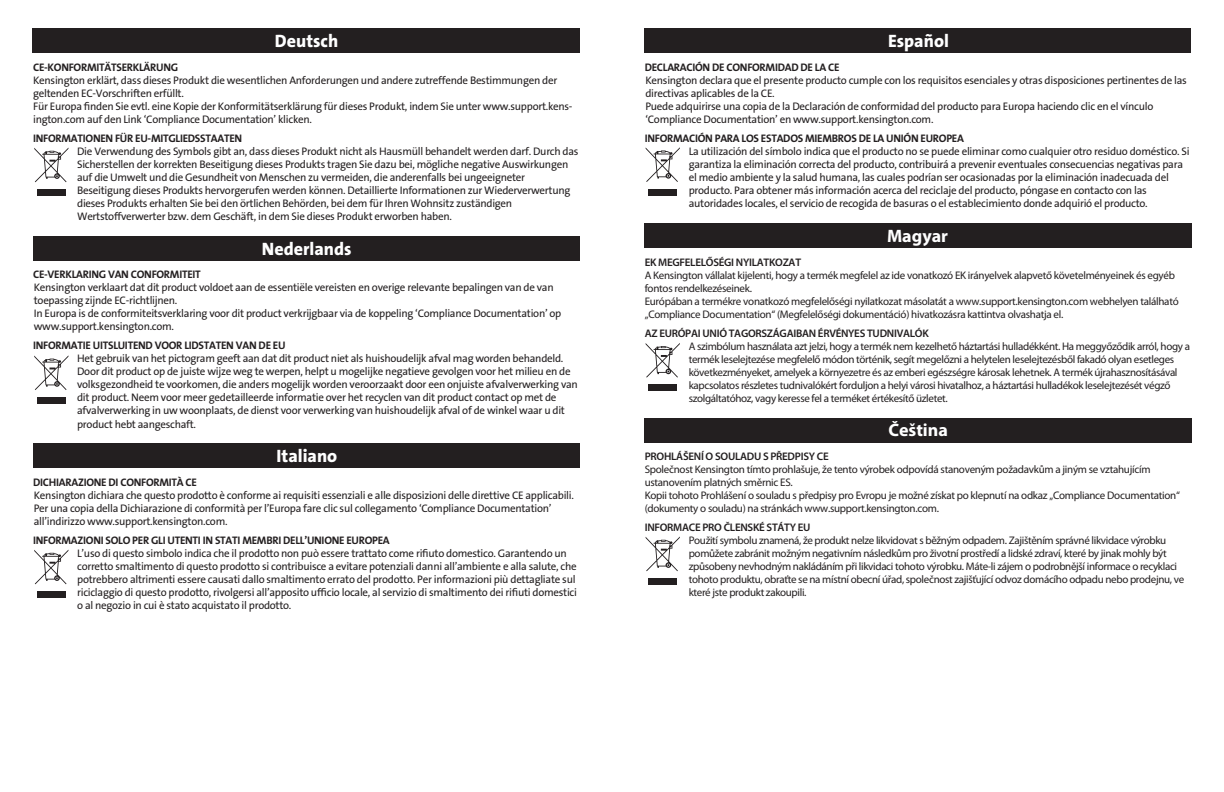
<style>
.page{position:relative;width:1224px;height:792px;background:#fff}
.page>*{position:absolute;margin:0;border:0;box-sizing:border-box;transform-origin:0 0}
.t1{font:18px "The Sans KENSINGTON8 XB";color:#fff}
.t2{font:700 18px "Myriad Pro";color:#fff}
.t3{font:11px/13px "The Sans KENSINGTON5 Rg";letter-spacing:-.025em;color:#231f20}
.t4{font:11px/13px "Myriad Pro";letter-spacing:-.03em;color:#231f20}
.t5{font:11px "The Sans KENSINGTON7 Bd";letter-spacing:-.025em;color:#231f20}
.t6{font:600 11px "Myriad Pro";letter-spacing:-.025em;color:#231f20}
</style>
<div class="page">
<div style="left:33px;top:28px;width:547px;height:25px;background:#231f20"></div>
<div style="left:33px;top:443px;width:547px;height:25px;background:#231f20"></div>
<div style="left:33px;top:236px;width:547px;height:25px;background:#231f20"></div>
<div style="left:37px;top:189px;width:29px;height:7px;background:#231f20"></div>
<svg style="left:34px;top:148px;width:34px;height:34px"></svg>
<div style="left:37px;top:397px;width:29px;height:7px;background:#231f20"></div>
<svg style="left:34px;top:355px;width:34px;height:35px"></svg>
<div style="left:37px;top:591px;width:29px;height:7px;background:#231f20"></div>
<svg style="left:34px;top:550px;width:34px;height:34px"></svg>
<div style="left:644px;top:28px;width:548px;height:25px;background:#231f20"></div>
<div style="left:644px;top:224px;width:548px;height:24px;background:#231f20"></div>
<div style="left:644px;top:418px;width:548px;height:25px;background:#231f20"></div>
<div style="left:649px;top:578px;width:28px;height:7px;background:#231f20"></div>
<svg style="left:646px;top:537px;width:34px;height:34px"></svg>
<div style="left:649px;top:384px;width:28px;height:7px;background:#231f20"></div>
<svg style="left:646px;top:343px;width:34px;height:35px"></svg>
<div style="left:649px;top:189px;width:28px;height:7px;background:#231f20"></div>
<svg style="left:646px;top:147px;width:34px;height:35px"></svg>
<h1 class="t1" style="left:275px;top:31px;width:65px">Deutsch</h1>
<p class="t5" style="left:33px;top:61px;width:147px">CE-KONFORMITÄTSERKLÄRUNG</p>
<p class="t3" style="left:33px;top:74px;width:541px">Kensington erklärt, dass dieses Produkt die wesentlichen Anforderungen und andere zutreffende Bestimmungen der geltenden EC-Vorschriften erfüllt.<br>Für Europa finden Sie evtl. eine Kopie der Konformitätserklärung für dieses Produkt, indem Sie unter www.support.kens&shy;ington.com auf den Link ‘Compliance Documentation’ klicken.</p>
<p class="t5" style="left:33px;top:132px;width:211px">INFORMATIONEN FÜR EU-MITGLIEDSSTAATEN</p>
<p class="t3" style="left:77px;top:145px;width:503px">Die Verwendung des Symbols gibt an, dass dieses Produkt nicht als Hausmüll behandelt werden darf. Durch das Sicherstellen der korrekten Beseitigung dieses Produkts tragen Sie dazu bei, mögliche negative Auswirkungen auf die Umwelt und die Gesundheit von Menschen zu vermeiden, die anderenfalls bei ungeeigneter Beseitigung dieses Produkts hervorgerufen werden können. Detaillierte Informationen zur Wiederverwertung dieses Produkts erhalten Sie bei den örtlichen Behörden, bei dem für Ihren Wohnsitz zuständigen Wertstoffverwerter bzw. dem Geschäft, in dem Sie dieses Produkt erworben haben.</p>
<h1 class="t1" style="left:262px;top:239px;width:91px">Nederlands</h1>
<p class="t5" style="left:33px;top:269px;width:169px">CE-VERKLARING VAN CONFORMITEIT</p>
<p class="t3" style="left:34px;top:282px;width:529px">Kensington verklaart dat dit product voldoet aan de essentiële vereisten en overige relevante bepalingen van de van toepassing zijnde EC-richtlijnen.<br>In Europa is de conformiteitsverklaring voor dit product verkrijgbaar via de koppeling ‘Compliance Documentation’ op www.support.kensington.com.</p>
<p class="t5" style="left:33px;top:340px;width:254px">INFORMATIE UITSLUITEND VOOR LIDSTATEN VAN DE EU</p>
<p class="t3" style="left:77px;top:353px;width:502px">Het gebruik van het pictogram geeft aan dat dit product niet als huishoudelijk afval mag worden behandeld.<br>Door dit product op de juiste wijze weg te werpen, helpt u mogelijke negatieve gevolgen voor het milieu en de volksgezondheid te voorkomen, die anders mogelijk worden veroorzaakt door een onjuiste afvalverwerking van dit product. Neem voor meer gedetailleerde informatie over het recyclen van dit product contact op met de afvalverwerking in uw woonplaats, de dienst voor verwerking van huishoudelijk afval of de winkel waar u dit product hebt aangeschaft.</p>
<h1 class="t1" style="left:277px;top:446px;width:62px">Italiano</h1>
<p class="t5" style="left:33px;top:476px;width:165px">DICHIARAZIONE DI CONFORMITÀ CE</p>
<p class="t3" style="left:34px;top:489px;width:542px">Kensington dichiara che questo prodotto è conforme ai requisiti essenziali e alle disposizioni delle direttive CE applicabili.<br>Per una copia della Dichiarazione di conformità per l’Europa fare clic sul collegamento ‘Compliance Documentation’ all’indirizzo www.support.kensington.com.</p>
<p class="t5" style="left:33px;top:534px;width:358px">INFORMAZIONI SOLO PER GLI UTENTI IN STATI MEMBRI DELL’UNIONE EUROPEA</p>
<p class="t3" style="left:77px;top:547px;width:501px">L’uso di questo simbolo indica che il prodotto non può essere trattato come rifiuto domestico. Garantendo un corretto smaltimento di questo prodotto si contribuisce a evitare potenziali danni all’ambiente e alla salute, che potrebbero altrimenti essere causati dallo smaltimento errato del prodotto. Per informazioni più dettagliate sul riciclaggio di questo prodotto, rivolgersi all’apposito ufficio locale, al servizio di smaltimento dei rifiuti domestici o al negozio in cui è stato acquistato il prodotto.</p>
<h1 class="t1" style="left:888px;top:31px;width:62px">Español</h1>
<p class="t5" style="left:645px;top:61px;width:196px">DECLARACIÓN DE CONFORMIDAD DE LA CE</p>
<p class="t3" style="left:645px;top:74px;width:543px">Kensington declara que el presente producto cumple con los requisitos esenciales y otras disposiciones pertinentes de las directivas aplicables de la CE.<br>Puede adquirirse una copia de la Declaración de conformidad del producto para Europa haciendo clic en el vínculo ‘Compliance Documentation’ en www.support.kensington.com.</p>
<p class="t5" style="left:645px;top:132px;width:321px">INFORMACIÓN PARA LOS ESTADOS MIEMBROS DE LA UNIÓN EUROPEA</p>
<p class="t3" style="left:689px;top:145px;width:502px">La utilización del símbolo indica que el producto no se puede eliminar como cualquier otro residuo doméstico. Si garantiza la eliminación correcta del producto, contribuirá a prevenir eventuales consecuencias negativas para el medio ambiente y la salud humana, las cuales podrían ser ocasionadas por la eliminación inadecuada del producto. Para obtener más información acerca del reciclaje del producto, póngase en contacto con las autoridades locales, el servicio de recogida de basuras o el establecimiento donde adquirió el producto.</p>
<h1 class="t2" style="left:887px;top:224px;width:63px">Magyar</h1>
<p class="t6" style="left:645px;top:255px;width:158px">EK MEGFELELŐSÉGI NYILATKOZAT</p>
<p class="t4" style="left:645px;top:269px;width:536px">A Kensington vállalat kijelenti, hogy a termék megfelel az ide vonatkozó EK irányelvek alapvető követelményeinek és egyéb fontos rendelkezéseinek.<br>Európában a termékre vonatkozó megfelelőségi nyilatkozat másolatát a www.support.kensington.com webhelyen található „Compliance Documentation“ (Megfelelőségi dokumentáció) hivatkozásra kattintva olvashatja el.</p>
<p class="t6" style="left:645px;top:326px;width:286px">AZ EURÓPAI UNIÓ TAGORSZÁGAIBAN ÉRVÉNYES TUDNIVALÓK</p>
<p class="t4" style="left:689px;top:340px;width:503px">A szimbólum használata azt jelzi, hogy a termék nem kezelhető háztartási hulladékként. Ha meggyőződik arról, hogy a termék leselejtezése megfelelő módon történik, segít megelőzni a helytelen leselejtezésből fakadó olyan esetleges következményeket, amelyek a környezetre és az emberi egészségre károsak lehetnek. A termék újrahasznosításával kapcsolatos részletes tudnivalókért forduljon a helyi városi hivatalhoz, a háztartási hulladékok leselejtezését végző szolgáltatóhoz, vagy keresse fel a terméket értékesítő üzletet.</p>
<h1 class="t2" style="left:888px;top:419px;width:61px">Čeština</h1>
<p class="t6" style="left:645px;top:450px;width:186px">PROHLÁŠENÍ O SOULADU S PŘEDPISY CE</p>
<p class="t4" style="left:645px;top:463px;width:537px">Společnost Kensington tímto prohlašuje, že tento výrobek odpovídá stanoveným požadavkům a jiným se vztahujícím ustanovením platných směrnic ES.<br>Kopii tohoto Prohlášení o souladu s předpisy pro Evropu je možné získat po klepnutí na odkaz „Compliance Documentation“ (dokumenty o souladu) na stránkách www.support.kensington.com.</p>
<p class="t6" style="left:645px;top:521px;width:167px">INFORMACE PRO ČLENSKÉ STÁTY EU</p>
<p class="t4" style="left:689px;top:534px;width:497px">Použití symbolu znamená, že produkt nelze likvidovat s běžným odpadem. Zajištěním správné likvidace výrobku pomůžete zabránit možným negativním následkům pro životní prostředí a lidské zdraví, které by jinak mohly být způsobeny nevhodným nakládáním při likvidaci tohoto výrobku. Máte-li zájem o podrobnější informace o recyklaci tohoto produktu, obraťte se na místní obecní úřad, společnost zajišťující odvoz domácího odpadu nebo prodejnu, ve které jste produkt zakoupili.</p>
</div>
